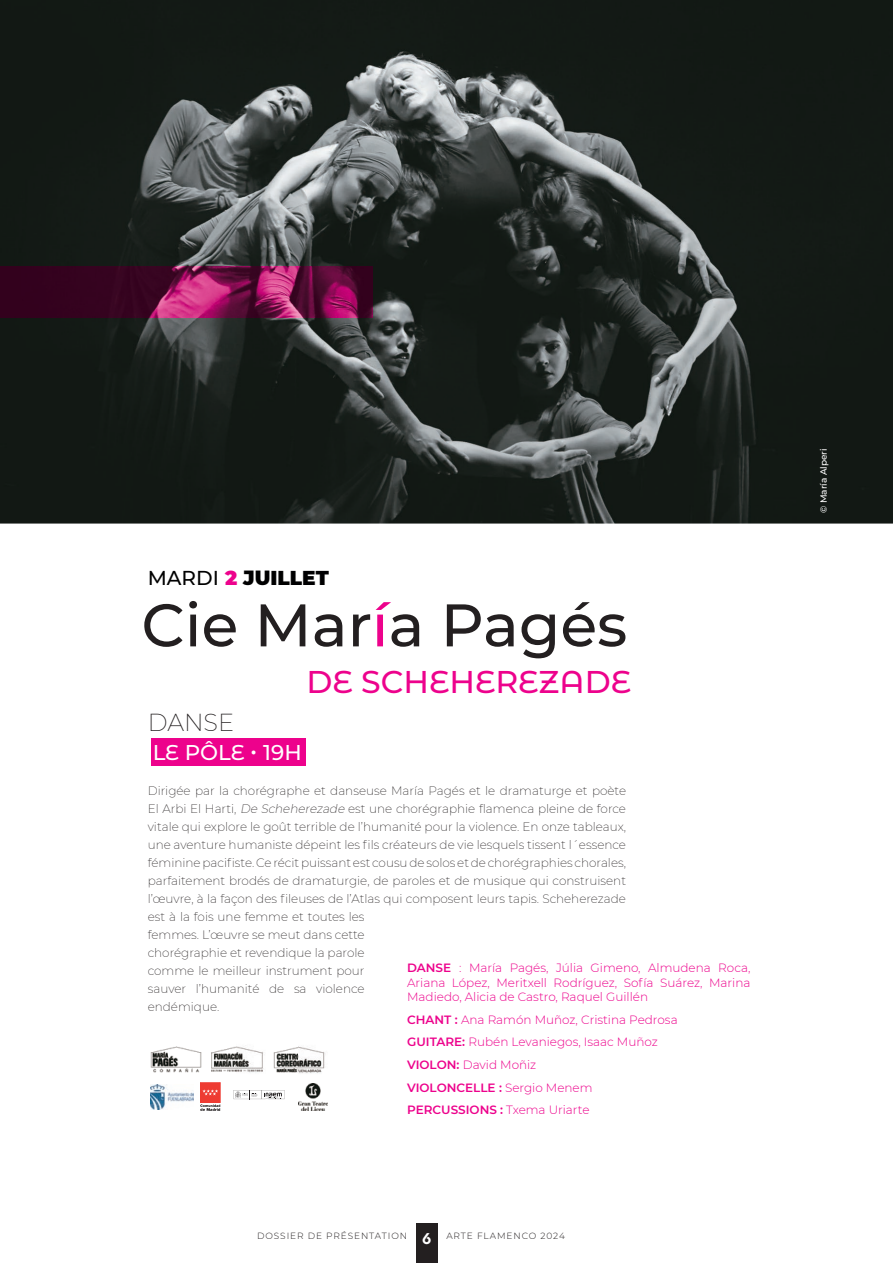
<style>
.page{position:relative;width:893px;height:1263px;background:#fff}
.page>*{position:absolute;margin:0;border:0;box-sizing:border-box;transform-origin:0 0}
.t1{font:500 60px "Montserrat";color:#231f20}
.t2{font:500 31.5px "Montserrat Alternates";color:#ed028c}
.t3{font:200 24px "Montserrat";color:#231f20}
.t4{font:500 21.45px "Montserrat Alternates";color:#fff}
.t5{font:900 20.1px "Montserrat";color:#000001}
.t6{font:200 12px/18px "Montserrat";color:#231f20}
.t7{font:300 12px/22.6px "Montserrat";color:#ed028c;text-align:justify}
.t8{font:300 9px "Montserrat";letter-spacing:.1em;color:#231f20}
.t9{font:500 9px "Montserrat";color:#fff}
.s1{font-weight:500}
.s2{color:#ed028c}
.s3{font-style:italic}
.s4{font-weight:600}
.s5{font-family:"Cera Stencil PRO";font-weight:700;font-size:16.5px;color:#fff}
</style>
<div class="page">
<div style="left:416px;top:1223px;width:21px;height:40px;background:#231f20"></div>
<img style="left:150px;top:1046px;width:52px;height:27px">
<img style="left:211px;top:1046px;width:52px;height:27px">
<img style="left:273px;top:1046px;width:52px;height:27px">
<img style="left:150px;top:1084px;width:43px;height:25px">
<div style="left:200px;top:1083px;width:20px;height:19px;background:#ee3b32"></div>
<div style="left:200px;top:1082px;width:20px;height:20px;border:1px solid #ee3b32"></div>
<svg style="left:202px;top:1089px;width:16px;height:6px"></svg>
<svg style="left:200px;top:1104px;width:20px;height:7px"></svg>
<svg style="left:233px;top:1090px;width:52px;height:9px"></svg>
<img style="left:298px;top:1083px;width:30px;height:27px">
<div style="left:151px;top:738px;width:155px;height:27px;background:#ed028c"></div>
<img style="left:0;top:0;width:893px;height:524px">
<img style="left:0;top:267px;width:372px;height:50px">
<h3 class="t5" style="left:148px;top:563px;width:183px"><span class="s1">MARDI</span> <span class="s2">2</span> JUILLET</h3>
<h1 class="t1" style="left:141px;top:583px;width:487px">Cie Mar<span class="s2">í</span>a Pagés</h1>
<h3 class="t3" style="left:148px;top:706px;width:88px">DANSE</h3>
<h3 class="t4" style="left:153px;top:738px;width:151px">LE PÔLE • 19H</h3>
<h2 class="t2" style="left:306px;top:659px;width:326px">DE SCHEHEREZADE</h2>
<p class="t6" style="left:148px;top:782px;width:480px">Dirigée par la chorégraphe et danseuse María Pagés et le dramaturge et poète El Arbi El Harti, <span class="s3">De Scheherezade</span> est une chorégraphie flamenca pleine de force vitale qui explore le goût terrible de l’humanité pour la violence. En onze tableaux, une aventure humaniste dépeint les fils créateurs de vie lesquels tissent l´essence féminine pacifiste. Ce récit puissant est cousu de solos et de chorégraphies chorales, parfaitement brodés de dramaturgie, de paroles et de musique qui construisent l’œuvre, à la façon des fileuses de l’Atlas qui composent leurs tapis. Scheherezade est à la fois une femme et toutes les<br>femmes. L’œuvre se meut dans cette<br>chorégraphie et revendique la parole<br>comme le meilleur instrument pour<br>sauver l’humanité de sa violence<br>endémique.</p>
<p class="t7" style="left:407px;top:960px;width:345px;line-height:14.4px"><span class="s4">DANSE</span> : María Pagés, Júlia Gimeno, Almudena Roca, Ariana López, Meritxell Rodríguez, Sofía Suárez, Marina Madiedo, Alicia de Castro, Raquel Guillén</p>
<p class="t7" style="left:407px;top:1008px;width:272px;text-align:left"><span class="s4">CHANT :</span> Ana Ramón Muñoz, Cristina Pedrosa<br><span class="s4">GUITARE:</span> Rubén Levaniegos, Isaac Muñoz<br><span class="s4">VIOLON:</span> David Moñiz<br><span class="s4">VIOLONCELLE :</span> Sergio Menem<br><span class="s4">PERCUSSIONS :</span> Txema Uriarte</p>
<p class="t8" style="left:257px;top:1230px;width:309px">DOSSIER DE PRÉSENTATION <span class="s5">6</span> ARTE FLAMENCO 2024</p>
<p class="t9" style="left:817px;top:513px;width:66px;rotate:-90deg">© María Alperi</p>
</div>
